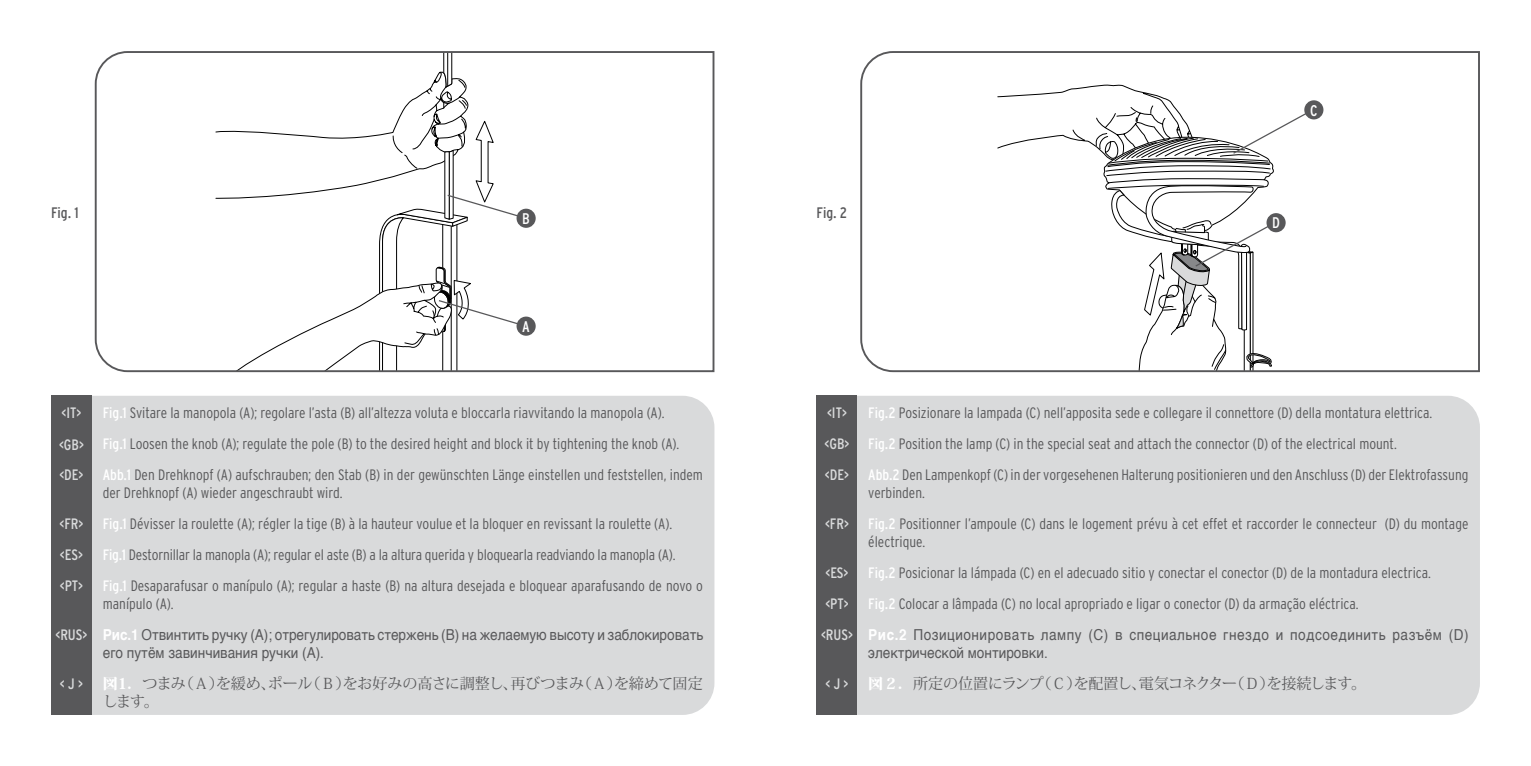
<style>
.page{position:relative;width:1531px;height:766px;background:#fff}
.page>*{position:absolute;margin:0;border:0;box-sizing:border-box;transform-origin:0 0}
.t1{font:condensed 15.53px "Interstate";color:#fff}
.t2{font:condensed 15.3px "Interstate";color:#58585a}
.t3{font:300 condensed 15.08px/30.8px "Interstate";color:#58585a}
.t4{font:15.08px/18px "Helvetica";color:#58585a;scale:.9 1}
.t5{font:15.08px/18px "Helvetica";letter-spacing:.04em;color:#58585a;scale:.9 1}
.t6{font:condensed 15.08px/30.8px "Interstate";color:#d9dadb}
.t7{font:15.08px/18px "Koz Min Pro";letter-spacing:-.015em;color:#58585a}
.t8{font:15.08px "Koz Min Pro";letter-spacing:-.07em;color:#58585a}
.s1{font-weight:400;color:#fff}
.s2{font-weight:700;color:#fff}
.s3{font-weight:800;color:#fff}
</style>
<div class="page">
<svg style="left:94px;top:51px;width:621px;height:322px"></svg>
<svg style="left:860px;top:51px;width:620px;height:322px"></svg>
<div style="left:92px;top:396px;width:622px;height:318px;background:#d9dadb"></div>
<div style="left:857px;top:396px;width:623px;height:318px;background:#d9dadb"></div>
<div style="left:51px;top:395px;width:41px;height:319px;background:#58585a"></div>
<div style="left:816px;top:395px;width:41px;height:319px;background:#58585a"></div>
<div style="left:516px;top:316px;width:20px;height:19px;background:#58585a;border-radius:50%"></div>
<div style="left:1304px;top:100px;width:19px;height:19px;background:#58585a;border-radius:50%"></div>
<svg style="left:997px;top:52px;width:318px;height:319px"></svg>
<div style="left:1266px;top:213px;width:19px;height:19px;background:#58585a;border-radius:50%"></div>
<svg style="left:215px;top:52px;width:313px;height:319px"></svg>
<div style="left:516px;top:209px;width:20px;height:19px;background:#58585a;border-radius:50%"></div>
<p class="t2" style="left:51px;top:204px;width:29px">Fig. 1</p>
<p class="t2" style="left:816px;top:204px;width:32px">Fig. 2</p>
<p class="t1" style="left:522px;top:210px;width:9px">B</p>
<p class="t1" style="left:1310px;top:101px;width:9px">C</p>
<p class="t1" style="left:1272px;top:214px;width:9px">D</p>
<p class="t1" style="left:522px;top:317px;width:9px">A</p>
<p class="t6" style="left:59px;top:397px;width:26px">&lt;IT&gt; &lt;GB&gt; &lt;DE&gt;</p>
<p class="t6" style="left:60px;top:508px;width:25px;text-align:justify">&lt;FR&gt; &lt;ES&gt; &lt;PT&gt;</p>
<p class="t6" style="left:55px;top:618px;width:33px">&lt;RUS&gt;</p>
<p class="t6" style="left:60px;top:667px;width:25px">&lt;J&gt;</p>
<p class="t3" style="left:103px;top:397px;width:602px"><span class="s1">Fig.1</span> Svitare la manopola (A); regolare l’asta (B) all’altezza voluta e bloccarla riavvitando la manopola (A).<br><span class="s1">Fig.1</span> Loosen the knob (A); regulate the pole (B) to the desired height and block it by tightening the knob (A).<br><span class="s1">Abb.1</span> Den Drehknopf (A) aufschrauben; den Stab (B) in der gewünschten Länge einstellen und feststellen, indem</p>
<p class="t3" style="left:103px;top:477px;width:602px">der Drehknopf (A) wieder angeschraubt wird.<br><span class="s1">Fig.1</span> Dévisser la roulette (A); régler la tige (B) à la hauteur voulue et la bloquer en revissant la roulette (A).<br><span class="s1">Fig.1</span> Destornillar la manopla (A); regular el aste (B) a la altura querida y bloquearla readviando la manopla (A).<br><span class="s1">Fig.1</span> Desaparafusar o manípulo (A); regular a haste (B) na altura desejada e bloquear aparafusando de novo o</p>
<p class="t3" style="left:103px;top:588px;width:72px">manípulo (A).</p>
<p class="t4" style="left:103px;top:625px;width:668px"><span class="s2">Рис.1</span> Отвинтить ручку (A); отрегулировать стержень (B) на желаемую высоту и заблокировать его путём завинчивания ручки (A).</p>
<p class="t7" style="left:103px;top:673px;width:601px"><span class="s3">図1．</span>つまみ（Ａ）を緩め、ポール（Ｂ）をお好みの高さに調整し、再びつまみ（Ａ）を締めて固定します。</p>
<p class="t6" style="left:824px;top:397px;width:26px">&lt;IT&gt; &lt;GB&gt; &lt;DE&gt;</p>
<p class="t6" style="left:825px;top:508px;width:25px">&lt;FR&gt;</p>
<p class="t6" style="left:821px;top:557px;width:33px">&lt;ES&gt; &lt;PT&gt; &lt;RUS&gt;</p>
<p class="t6" style="left:825px;top:668px;width:25px">&lt;J&gt;</p>
<p class="t3" style="left:868px;top:397px;width:602px"><span class="s1">Fig.2</span> Posizionare la lampada (C) nell’apposita sede e collegare il connettore (D) della montatura elettrica.<br><span class="s1">Fig.2</span> Position the lamp (C) in the special seat and attach the connector (D) of the electrical mount.<br><span class="s1">Abb.2</span> Den Lampenkopf (C) in der vorgesehenen Halterung positionieren und den Anschluss (D) der Elektrofassung</p>
<p class="t3" style="left:868px;top:477px;width:602px">verbinden.<br><span class="s1">Fig.2</span> Positionner l’ampoule (C) dans le logement prévu à cet effet et raccorder le connecteur (D) du montage</p>
<p class="t3" style="left:868px;top:526px;width:564px">électrique.<br><span class="s1">Fig.2</span> Posicionar la lámpada (C) en el adecuado sitio y conectar el conector (D) de la montadura electrica.<br><span class="s1">Fig.2</span> Colocar a lâmpada (C) no local apropriado e ligar o conector (D) da armação eléctrica.</p>
<p class="t5" style="left:868px;top:625px;width:668px"><span class="s2">Рис.2</span> Позиционировать лампу (C) в специальное гнездо и подсоединить разъём (D) электрической монтировки.</p>
<p class="t8" style="left:868px;top:672px;width:499px"><span class="s3">図２．</span>所定の位置にランプ（Ｃ）を配置し、電気コネクター（Ｄ）を接続します。</p>
</div>
